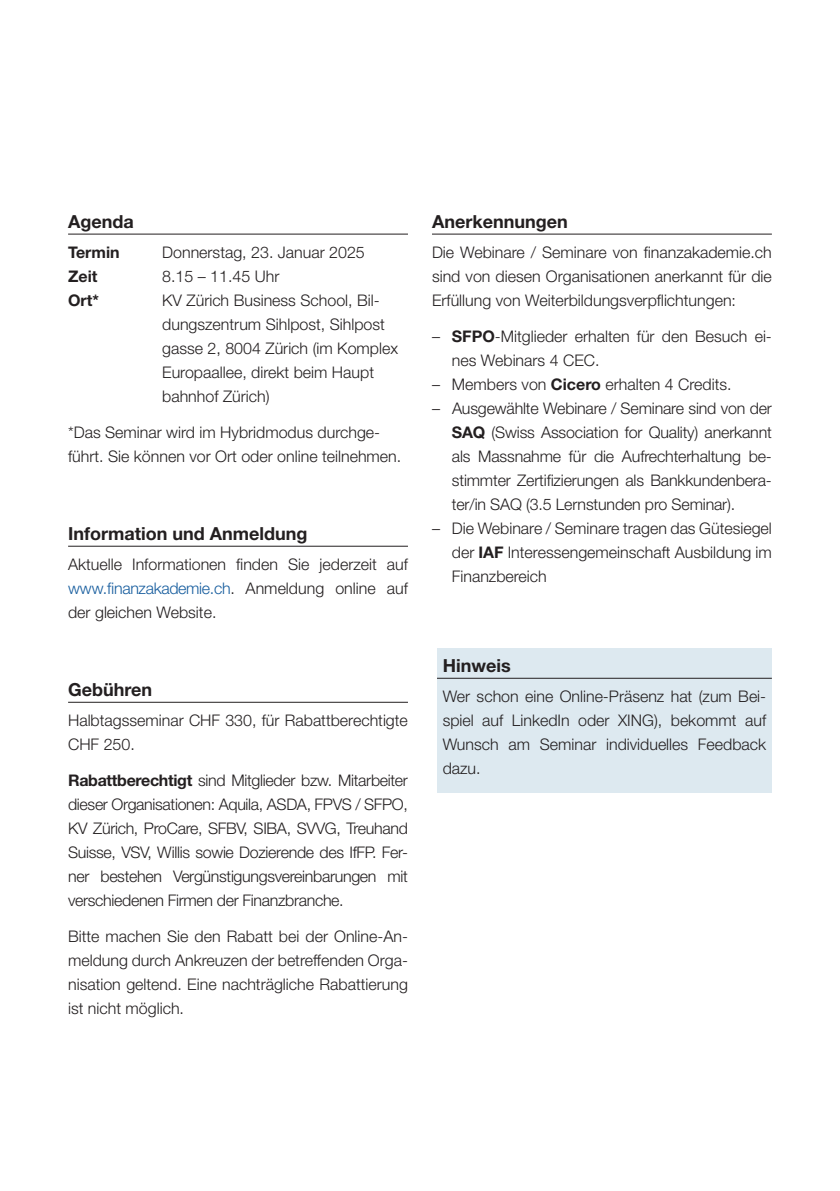
<style>
.page{position:relative;width:840px;height:1191px;background:#fff}
.page>*{position:absolute;margin:0;border:0;box-sizing:border-box;transform-origin:0 0}
.Zw_Titel{font:700 18px "Helvetica Neue LT Pro";color:#231f20}
.Copy{font:300 16px/24px "Helvetica Neue LT Pro";color:#231f20;text-align:justify}
.Copy-2{font:700 16px "Helvetica Neue LT Pro";color:#231f20}
.s1{font-family:"Helvetica Neue LT Std";color:#175d9e}
.s2{font-weight:700}
</style>
<div class="page">
<hr style="left:68px;top:234px;width:340px;height:1px;background:#231f20">
<hr style="left:68px;top:546px;width:340px;height:1px;background:#231f20">
<hr style="left:68px;top:702px;width:340px;height:1px;background:#231f20">
<hr style="left:432px;top:234px;width:339px;height:1px;background:#231f20">
<div style="left:437px;top:648px;width:334px;height:144px;background:#dde9f0"></div>
<hr style="left:437px;top:678px;width:334px;height:1px;background:#231f20">
<p class="Zw_Titel" style="left:68px;top:210px;width:67px">Agenda</p>
<p class="Copy-2" style="left:68px;top:242px;width:53px">Termin</p>
<p class="Copy" style="left:162px;top:240px;width:204px">Donnerstag, 23. Januar 2025</p>
<p class="Copy-2" style="left:68px;top:266px;width:31px">Zeit</p>
<p class="Copy" style="left:162px;top:264px;width:119px">8.15 – 11.45 Uhr</p>
<p class="Copy-2" style="left:68px;top:290px;width:32px">Ort*</p>
<p class="Copy" style="left:162px;top:288px;width:237px;text-align:left">KV Zürich Business School, Bil&shy;dungszentrum Sihlpost, Sihlpost gasse 2, 8004 Zürich (im Komplex<br>Europaallee, direkt beim Haupt bahnhof Zürich)</p>
<p class="Copy" style="left:68px;top:420px;width:334px">*Das Seminar wird im Hybridmodus durchge&shy;führt. Sie können vor Ort oder online teilnehmen.</p>
<p class="Zw_Titel" style="left:68px;top:522px;width:241px">Information und Anmeldung</p>
<p class="Copy" style="left:68px;top:552px;width:341px">Aktuelle Informationen finden Sie jederzeit auf <span class="s1">www.finanzakademie.ch</span>. Anmeldung online auf der gleichen Website.</p>
<p class="Zw_Titel" style="left:68px;top:678px;width:86px">Gebühren</p>
<p class="Copy" style="left:68px;top:708px;width:341px">Halbtagsseminar CHF 330, für Rabattberechtigte<br>CHF 250.</p>
<p class="Copy" style="left:68px;top:768px;width:341px"><span class="s2">Rabattberechtigt</span> sind Mitglieder bzw. Mitarbeiter dieser Organisationen: Aquila, ASDA, FPVS / SFPO, KV Zürich, ProCare, SFBV, SIBA, SVVG, Treuhand Suisse, VSV, Willis sowie Dozierende des IfFP. Fer&shy;ner bestehen Vergünstigungsvereinbarungen mit verschiedenen Firmen der Finanzbranche.</p>
<p class="Copy" style="left:68px;top:924px;width:341px">Bitte machen Sie den Rabatt bei der Online-An&shy;meldung durch Ankreuzen der betreffenden Orga&shy;nisation geltend. Eine nachträgliche Rabattierung ist nicht möglich.</p>
<p class="Zw_Titel" style="left:432px;top:210px;width:137px">Anerkennungen</p>
<p class="Copy" style="left:432px;top:240px;width:341px">Die Webinare / Seminare von finanzakademie.ch sind von diesen Organisationen anerkannt für die Erfüllung von Weiterbildungsverpflichtungen:</p>
<p class="Copy" style="left:451px;top:324px;width:321px;text-indent:-20px">– <span class="s2">SFPO</span>-Mitglieder erhalten für den Besuch ei&shy;nes Webinars 4 CEC.</p>
<p class="Copy" style="left:432px;top:372px;width:301px">– Members von <span class="s2">Cicero</span> erhalten 4 Credits.</p>
<p class="Copy" style="left:451px;top:396px;width:321px;text-indent:-20px">– Ausgewählte Webinare / Seminare sind von der <span class="s2">SAQ</span> (Swiss Association for Quality) anerkannt als Massnahme für die Aufrechterhaltung be&shy;stimmter Zertifizierungen als Bankkundenbera&shy;ter/in SAQ (3.5 Lernstunden pro Seminar).</p>
<p class="Copy" style="left:451px;top:516px;width:321px;text-indent:-20px">– Die Webinare / Seminare tragen das Gütesiegel der <span class="s2">IAF</span> Interessengemeinschaft Ausbildung im Finanzbereich</p>
<p class="Zw_Titel" style="left:442px;top:654px;width:69px">Hinweis</p>
<p class="Copy" style="left:442px;top:684px;width:325px">Wer schon eine Online-Präsenz hat (zum Bei&shy;spiel auf LinkedIn oder XING), bekommt auf Wunsch am Seminar individuelles Feedback dazu.</p>
</div>
